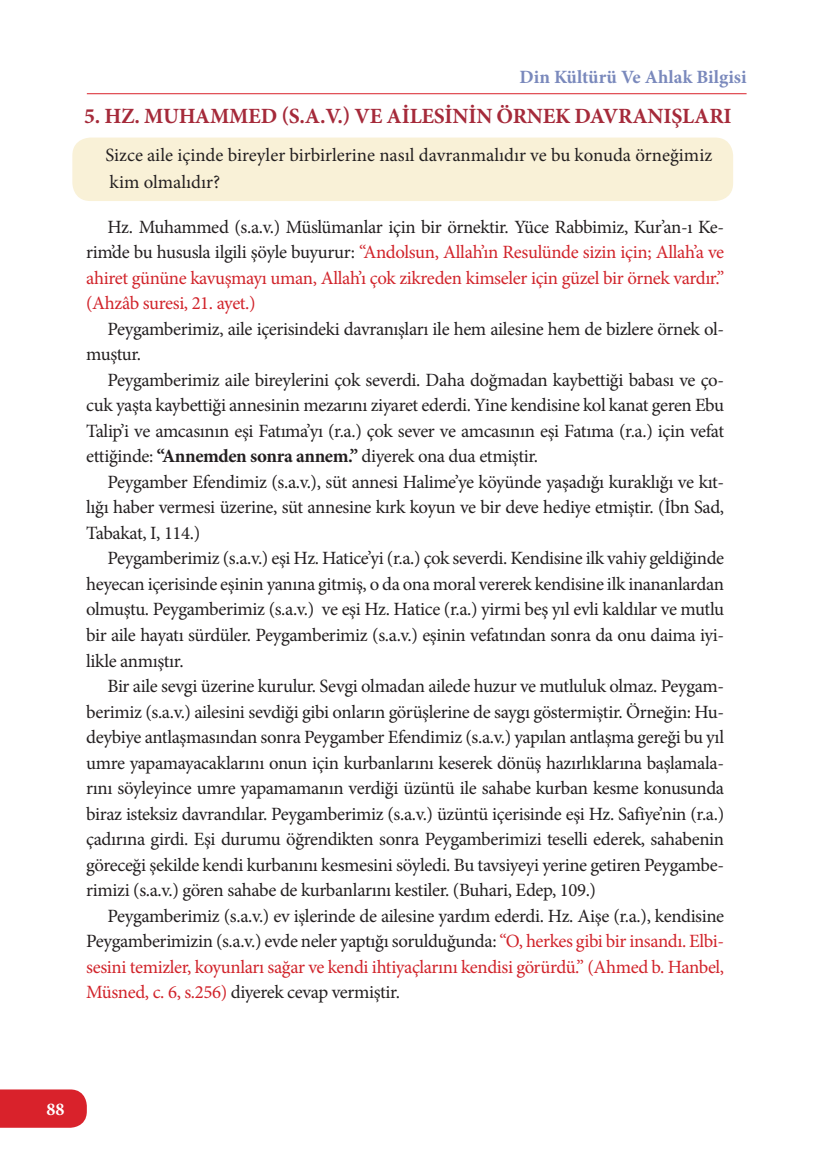
<style>
.page{position:relative;width:830px;height:1170px;background:#fff}
.page>*{position:absolute;margin:0;border:0;box-sizing:border-box;transform-origin:0 0}
._1_2_baslik{font:700 21.75px "Minion Pro";letter-spacing:-.01em;color:#a52a3a}
.Düz_metin_içerden{font:18.75px/25.5px "Minion Pro";letter-spacing:-.02em;color:#231f20;text-align:justify}
.Düz_metin_içerden-2{font:18.75px/25.5px "Minion Pro";letter-spacing:-.02em;color:#d1232a;text-align:justify}
.Düz_metin_içerden-3{font:18.75px "Minion Pro";color:#231f20}
.t1{font:700 18.75px "Minion Pro";color:#7a89bc}
.t2{font:700 18px "Minion Pro";color:#fff}
.s1{color:#231f20}
.s2{font-weight:700}
.s3{color:#d1232a}
</style>
<div class="page">
<hr style="left:87px;top:93px;width:659px;height:1px;background:#d9222b">
<div style="left:0;top:1089px;width:87px;height:38px;background:#d9222b"></div>
<div style="left:72px;top:137px;width:660px;height:64px;background:#f9f1d7;border-radius:18px"></div>
<p class="t1" style="left:519px;top:64px;width:228px">Din Kültürü Ve Ahlak Bilgisi</p>
<p class="_1_2_baslik" style="left:84px;top:101px;width:648px">5. HZ. MUHAMMED (S.A.V.) VE AILESININ ÖRNEK DAVRANIŞLARI</p>
<p class="Düz_metin_içerden-3" style="left:105px;top:143px;width:608px">Sizce aile içinde bireyler birbirlerine nasıl davranmalıdır ve bu konuda örneğimiz</p>
<p class="Düz_metin_içerden-3" style="left:110px;top:169px;width:112px">kim olmalıdır?</p>
<p class="Düz_metin_içerden-2" style="left:86px;top:214px;width:639px;text-indent:21px"><span class="s1">Hz. Muhammed (s.a.v.) Müslümanlar için bir örnektir. Yüce Rabbimiz, Kur’an-ı Ke&shy;rim’de bu hususla ilgili şöyle buyurur:</span> “Andolsun, Allah’ın Resulünde sizin için; Allah’a ve ahiret gününe kavuşmayı uman, Allah’ı çok zikreden kimseler için güzel bir örnek vardır.” (Ahzâb suresi, 21. ayet.)</p>
<p class="Düz_metin_içerden" style="left:86px;top:316px;width:639px;text-indent:21px">Peygamberimiz, aile içerisindeki davranışları ile hem ailesine hem de bizlere örnek ol&shy;muştur.</p>
<p class="Düz_metin_içerden" style="left:86px;top:367px;width:639px;text-indent:21px">Peygamberimiz aile bireylerini çok severdi. Daha doğmadan kaybettiği babası ve ço&shy;cuk yaşta kaybettiği annesinin mezarını ziyaret ederdi. Yine kendisine kol kanat geren Ebu Talip’i ve amcasının eşi Fatıma’yı (r.a.) çok sever ve amcasının eşi Fatıma (r.a.) için vefat ettiğinde: <span class="s2">“Annemden sonra annem.”</span> diyerek ona dua etmiştir.</p>
<p class="Düz_metin_içerden" style="left:86px;top:469px;width:639px;text-indent:21px">Peygamber Efendimiz (s.a.v.), süt annesi Halime’ye köyünde yaşadığı kuraklığı ve kıt&shy;lığı haber vermesi üzerine, süt annesine kırk koyun ve bir deve hediye etmiştir. (İbn Sad, Tabakat, I, 114.)</p>
<p class="Düz_metin_içerden" style="left:86px;top:545px;width:639px;text-indent:21px">Peygamberimiz (s.a.v.) eşi Hz. Hatice’yi (r.a.) çok severdi. Kendisine ilk vahiy geldiğinde heyecan içerisinde eşinin yanına gitmiş, o da ona moral vererek kendisine ilk inananlardan olmuştu. Peygamberimiz (s.a.v.) ve eşi Hz. Hatice (r.a.) yirmi beş yıl evli kaldılar ve mutlu bir aile hayatı sürdüler. Peygamberimiz (s.a.v.) eşinin vefatından sonra da onu daima iyi&shy;likle anmıştır.</p>
<p class="Düz_metin_içerden" style="left:86px;top:673px;width:639px;text-indent:21px">Bir aile sevgi üzerine kurulur. Sevgi olmadan ailede huzur ve mutluluk olmaz. Peygam&shy;berimiz (s.a.v.) ailesini sevdiği gibi onların görüşlerine de saygı göstermiştir. Örneğin: Hu&shy;deybiye antlaşmasından sonra Peygamber Efendimiz (s.a.v.) yapılan antlaşma gereği bu yıl umre yapamayacaklarını onun için kurbanlarını keserek dönüş hazırlıklarına başlamala&shy;rını söyleyince umre yapamamanın verdiği üzüntü ile sahabe kurban kesme konusunda biraz isteksiz davrandılar. Peygamberimiz (s.a.v.) üzüntü içerisinde eşi Hz. Safiye’nin (r.a.) çadırına girdi. Eşi durumu öğrendikten sonra Peygamberimizi teselli ederek, sahabenin göreceği şekilde kendi kurbanını kesmesini söyledi. Bu tavsiyeyi yerine getiren Peygambe&shy;rimizi (s.a.v.) gören sahabe de kurbanlarını kestiler. (Buhari, Edep, 109.)</p>
<p class="Düz_metin_içerden" style="left:86px;top:902px;width:639px;text-indent:21px">Peygamberimiz (s.a.v.) ev işlerinde de ailesine yardım ederdi. Hz. Aişe (r.a.), kendisine Peygamberimizin (s.a.v.) evde neler yaptığı sorulduğunda: <span class="s3">“O, herkes gibi bir insandı. Elbi&shy;sesini temizler, koyunları sağar ve kendi ihtiyaçlarını kendisi görürdü.” (Ahmed b. Hanbel, Müsned, c. 6, s.256)</span> diyerek cevap vermiştir.</p>
<p class="t2" style="left:46px;top:1096px;width:20px">88</p>
</div>
